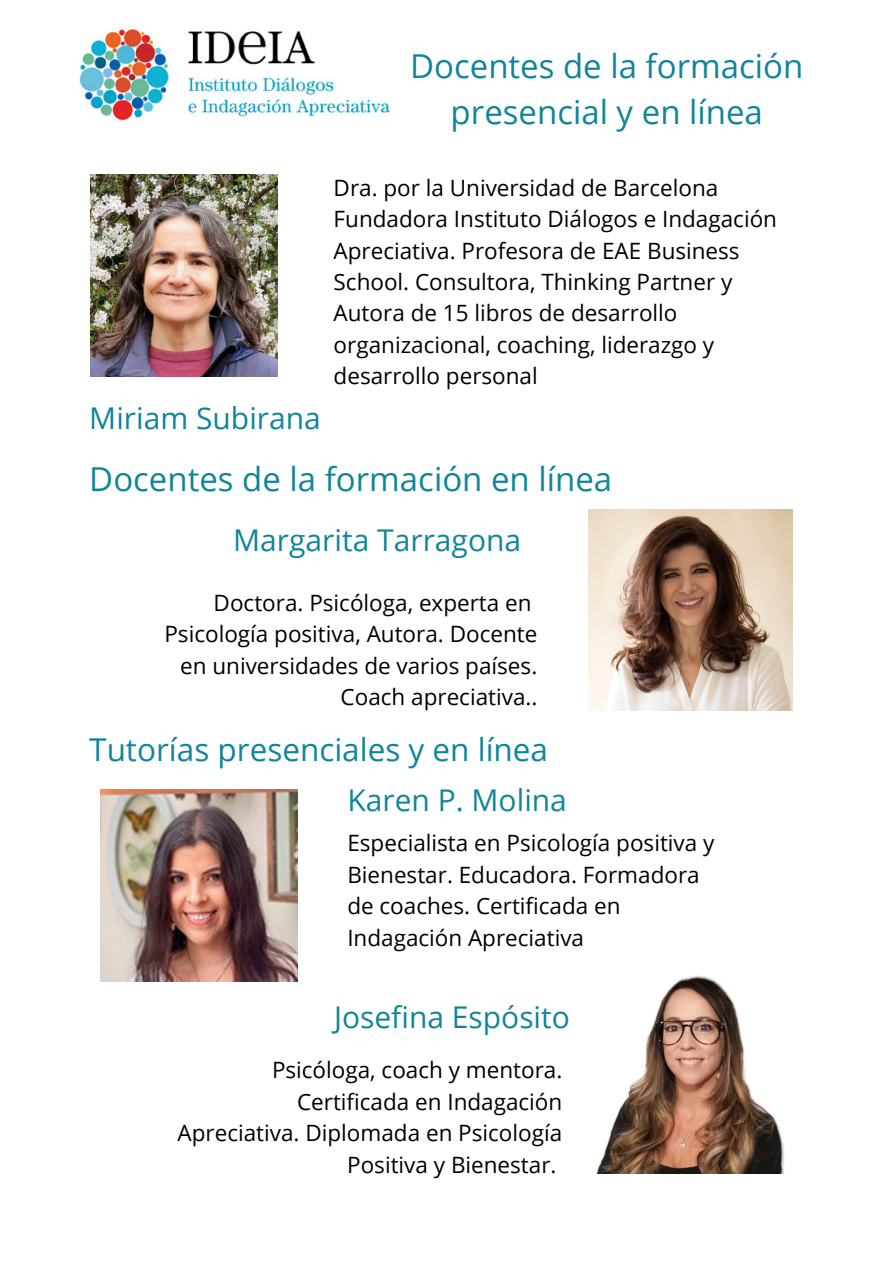
<style>
.page{position:relative;width:893px;height:1264px;background:#fff}
.page>*{position:absolute;margin:0;border:0;box-sizing:border-box;transform-origin:0 0}
.t1{font:33px/46px "Open Sans";color:#108599;text-align:center}
.t2{font:31.5px "Open Sans";color:#108599}
.t3{font:30px "Open Sans";color:#108599}
.t4{font:22.5px/31.5px "Open Sans";color:#000}
</style>
<div class="page">
<img style="left:91px;top:174px;width:186px;height:202px">
<img style="left:80px;top:29px;width:309px;height:92px">
<img style="left:588px;top:509px;width:204px;height:201px">
<img style="left:101px;top:789px;width:196px;height:192px">
<img style="left:596px;top:975px;width:189px;height:198px">
<p class="t1" style="left:410px;top:42px;width:394px">Docentes de la formación presencial y en línea</p>
<p class="t3" style="left:89px;top:396px;width:233px">Miriam Subirana</p>
<p class="t4" style="left:333px;top:171px;width:386px">Dra. por la Universidad de Barcelona</p>
<p class="t4" style="left:333px;top:202px;width:445px">Fundadora Instituto Diálogos e Indagación Apreciativa. Profesora de EAE Business School. Consultora, Thinking Partner y Autora de 15 libros de desarrollo organizacional, coaching, liderazgo y desarrollo personal</p>
<p class="t1" style="left:89px;top:455px;width:524px">Docentes de la formación en línea</p>
<p class="t3" style="left:233px;top:519px;width:289px">Margarita Tarragona</p>
<p class="t4" style="left:164px;top:586px;width:374px;text-align:right">Doctora. Psicóloga, experta en<br>Psicología positiva, Autora. Docente en universidades de varios países.<br>Coach apreciativa..</p>
<p class="t2" style="left:89px;top:727px;width:460px">Tutorías presenciales y en línea</p>
<p class="t3" style="left:347px;top:779px;width:221px">Karen P. Molina</p>
<p class="t4" style="left:347px;top:827px;width:368px">Especialista en Psicología positiva y<br>Bienestar. Educadora. Formadora de coaches. Certificada en<br>Indagación Apreciativa</p>
<p class="t3" style="left:334px;top:996px;width:237px">Josefina Espósito</p>
<p class="t4" style="left:177px;top:1053px;width:386px;text-align:right">Psicóloga, coach y mentora.<br>Certificada en Indagación<br>Apreciativa. Diplomada en Psicología<br>Positiva y Bienestar.</p>
</div>
